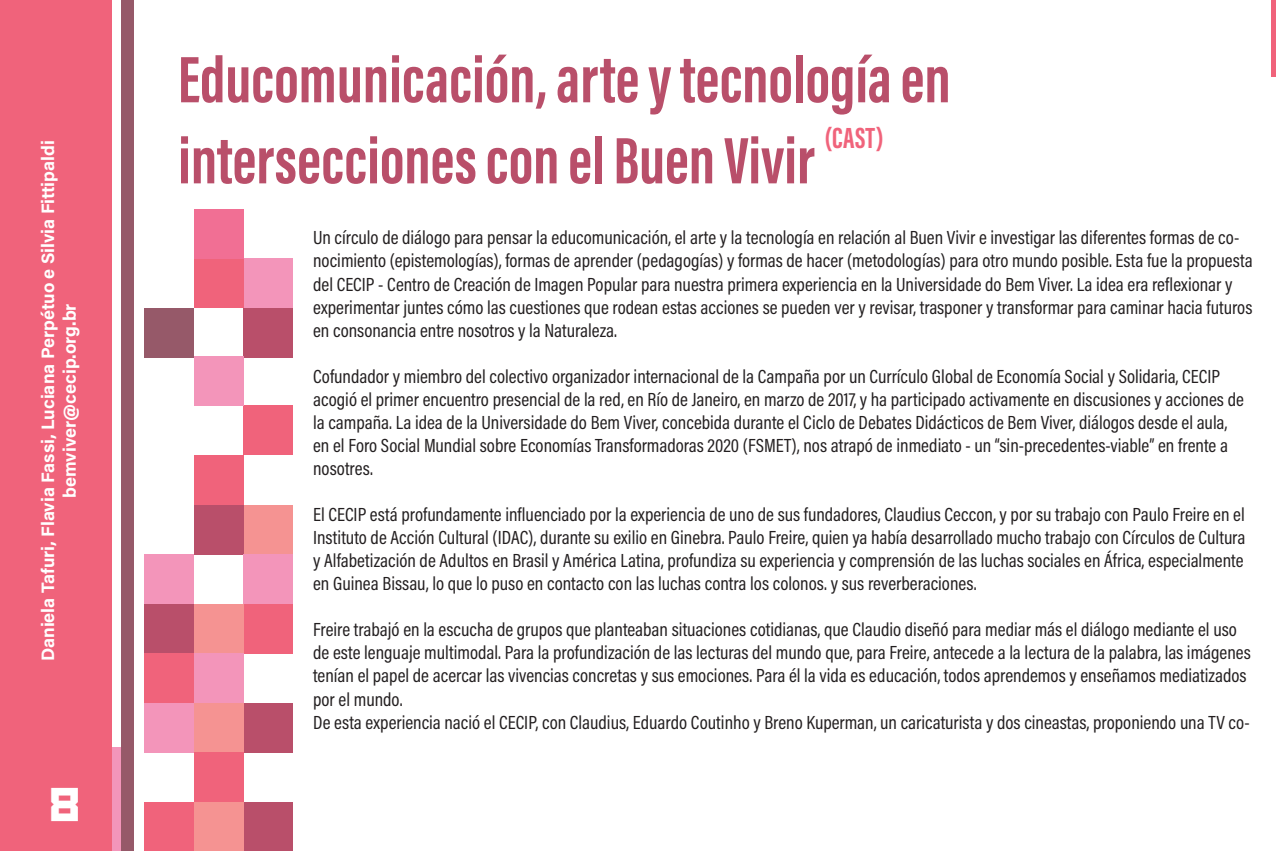
<style>
.page{position:relative;width:1276px;height:851px;background:#fff}
.page>*{position:absolute;margin:0;border:0;box-sizing:border-box;transform-origin:0 0}
.Titulo{font:700 67.5px "Acumin Pro Extra Cond";color:#b94f6a}
.t1{font:45px "Kremlin";color:#fff}
.indice{font:700 30px "Acumin Pro Extra Cond";color:#f0637b}
.Cuerpo{font:19.2px/23.1px "Acumin Pro Cond";color:#231f20}
.Autor{font:700 18px "Acumin Pro";color:#fff}
</style>
<div class="page">
<div style="left:121px;top:747px;width:12px;height:103px;background:#965969"></div>
<div style="left:110px;top:747px;width:11px;height:103px;background:#f395ba"></div>
<div style="left:0;top:0;width:112px;height:850px;background:#f0637b"></div>
<div style="left:121px;top:0;width:12px;height:747px;background:#965969"></div>
<div style="left:1271px;top:0;width:5px;height:76px;background:#f0637b"></div>
<div style="left:243px;top:258px;width:49px;height:50px;background:#f395ba"></div>
<div style="left:194px;top:258px;width:49px;height:50px;background:#f0637b"></div>
<div style="left:243px;top:308px;width:49px;height:50px;background:#b94f6a"></div>
<div style="left:145px;top:308px;width:49px;height:50px;background:#965969"></div>
<div style="left:194px;top:209px;width:49px;height:49px;background:#f16f94"></div>
<div style="left:243px;top:802px;width:49px;height:48px;background:#b94f6a"></div>
<div style="left:194px;top:802px;width:49px;height:48px;background:#f59392"></div>
<div style="left:145px;top:802px;width:49px;height:48px;background:#f0637b"></div>
<div style="left:243px;top:405px;width:49px;height:50px;background:#f0637b"></div>
<div style="left:194px;top:455px;width:49px;height:49px;background:#f0637b"></div>
<div style="left:243px;top:504px;width:49px;height:50px;background:#f59392"></div>
<div style="left:194px;top:504px;width:49px;height:50px;background:#b94f6a"></div>
<div style="left:194px;top:356px;width:49px;height:49px;background:#f395ba"></div>
<div style="left:243px;top:554px;width:49px;height:49px;background:#f395ba"></div>
<div style="left:145px;top:554px;width:49px;height:49px;background:#f395ba"></div>
<div style="left:243px;top:603px;width:49px;height:50px;background:#f0637b"></div>
<div style="left:194px;top:603px;width:49px;height:50px;background:#f59392"></div>
<div style="left:194px;top:653px;width:49px;height:50px;background:#f395ba"></div>
<div style="left:145px;top:603px;width:49px;height:50px;background:#b94f6a"></div>
<div style="left:145px;top:653px;width:49px;height:50px;background:#f0637b"></div>
<div style="left:243px;top:702px;width:49px;height:50px;background:#b94f6a"></div>
<div style="left:194px;top:702px;width:49px;height:50px;background:#f59392"></div>
<div style="left:194px;top:752px;width:49px;height:50px;background:#f0637b"></div>
<div style="left:145px;top:702px;width:49px;height:50px;background:#f395ba"></div>
<p class="Autor" style="left:35px;top:661px;width:522px;rotate:-90deg">Daniela Tafuri, Flavia Fassi, Luciana Perpétuo e Silvia Fittipaldi</p>
<p class="Autor" style="left:57px;top:498px;width:196px;rotate:-90deg">bemviver@cecip.org.br</p>
<h2 class="t1" style="left:51px;top:787px;width:33px">8</h2>
<p class="Titulo" style="left:178px;top:38px;width:774px">Educomunicación, arte y tecnología en</p>
<p class="Titulo" style="left:178px;top:119px;width:638px">intersecciones con el Buen Vivir</p>
<p class="indice" style="left:824px;top:119px;width:61px">(CAST)</p>
<p class="Cuerpo" style="left:313px;top:226px;width:941px">Un círculo de diálogo para pensar la educomunicación, el arte y la tecnología en relación al Buen Vivir e investigar las diferentes formas de co&shy;nocimiento (epistemologías), formas de aprender (pedagogías) y formas de hacer (metodologías) para otro mundo posible. Esta fue la propuesta del CECIP - Centro de Creación de Imagen Popular para nuestra primera experiencia en la Universidade do Bem Viver. La idea era reflexionar y experimentar juntes cómo las cuestiones que rodean estas acciones se pueden ver y revisar, trasponer y transformar para caminar hacia futuros en consonancia entre nosotros y la Naturaleza.</p>
<p class="Cuerpo" style="left:313px;top:364px;width:932px">Cofundador y miembro del colectivo organizador internacional de la Campaña por un Currículo Global de Economía Social y Solidaria, CECIP acogió el primer encuentro presencial de la red, en Río de Janeiro, en marzo de 2017, y ha participado activamente en discusiones y acciones de la campaña. La idea de la Universidade do Bem Viver, concebida durante el Ciclo de Debates Didácticos de Bem Viver, diálogos desde el aula, en el Foro Social Mundial sobre Economías Transformadoras 2020 (FSMET), nos atrapó de inmediato - un “sin-precedentes-viable” en frente a nosotres.</p>
<p class="Cuerpo" style="left:313px;top:502px;width:933px;text-align:justify">El CECIP está profundamente influenciado por la experiencia de uno de sus fundadores, Claudius Ceccon, y por su trabajo con Paulo Freire en el Instituto de Acción Cultural (IDAC), durante su exilio en Ginebra. Paulo Freire, quien ya había desarrollado mucho trabajo con Círculos de Cultura y Alfabetización de Adultos en Brasil y América Latina, profundiza su experiencia y comprensión de las luchas sociales en África, especialmente en Guinea Bissau, lo que lo puso en contacto con las luchas contra los colonos. y sus reverberaciones.</p>
<p class="Cuerpo" style="left:313px;top:617px;width:939px">Freire trabajó en la escucha de grupos que planteaban situaciones cotidianas, que Claudio diseñó para mediar más el diálogo mediante el uso de este lenguaje multimodal. Para la profundización de las lecturas del mundo que, para Freire, antecede a la lectura de la palabra, las imágenes tenían el papel de acercar las vivencias concretas y sus emociones. Para él la vida es educación, todos aprendemos y enseñamos mediatizados por el mundo.</p>
<p class="Cuerpo" style="left:313px;top:710px;width:938px">De esta experiencia nació el CECIP, con Claudius, Eduardo Coutinho y Breno Kuperman, un caricaturista y dos cineastas, proponiendo una TV co-</p>
</div>
